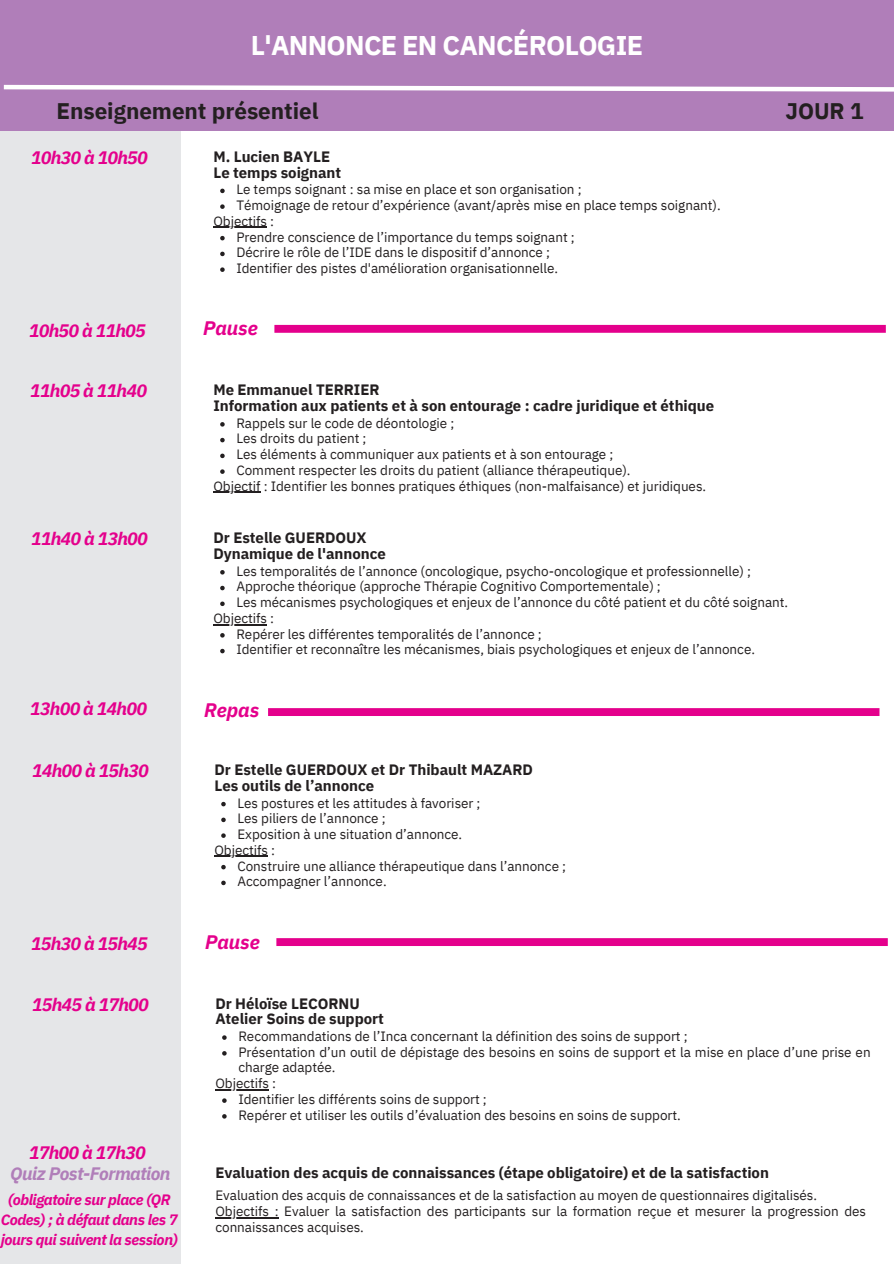
<style>
.page{position:relative;width:894px;height:1264px;background:#fff}
.page>*{position:absolute;margin:0;border:0;box-sizing:border-box;transform-origin:0 0}
.t1{font:700 27px "IBM Plex Sans";letter-spacing:-.025em;color:#fff}
.t2{font:700 22.5px "IBM Plex Sans";letter-spacing:-.005em;color:#231f20}
.t3{font:italic 700 19.5px "IBM Plex Sans";letter-spacing:-.005em;color:#e4008c}
.t4{font:italic 700 18px "IBM Plex Sans";letter-spacing:-.045em;color:#e4008c}
.t5{font:italic 700 18px "IBM Plex Sans";letter-spacing:-.03em;color:#b07eb9}
.t6{font:700 15px/15.8px "IBM Plex Sans";letter-spacing:-.005em;color:#231f20}
.t7{font:italic 700 15px/20.2px "IBM Plex Sans";letter-spacing:-.03em;color:#e4008c;text-align:center}
.t8{font:13.5px/15.8px "IBM Plex Sans";letter-spacing:-.005em;color:#231f20}
</style>
<div class="page">
<div style="left:0;top:0;width:893px;height:131px;background:#b07eb9"></div>
<svg style="left:3px;top:84px;width:890px;height:8px"></svg>
<div style="left:0;top:131px;width:181px;height:1132px;background:#e5e6e8"></div>
<svg style="left:220px;top:189px;width:4px;height:4px"></svg>
<svg style="left:220px;top:204px;width:4px;height:5px"></svg>
<hr style="left:213px;top:227px;width:54px;height:1px;background:#231f20">
<svg style="left:220px;top:236px;width:4px;height:4px"></svg>
<svg style="left:220px;top:252px;width:4px;height:4px"></svg>
<svg style="left:220px;top:267px;width:4px;height:5px"></svg>
<svg style="left:220px;top:422px;width:4px;height:4px"></svg>
<svg style="left:220px;top:438px;width:4px;height:4px"></svg>
<svg style="left:220px;top:453px;width:4px;height:5px"></svg>
<svg style="left:220px;top:469px;width:4px;height:5px"></svg>
<hr style="left:213px;top:492px;width:47px;height:1px;background:#231f20">
<div style="left:274px;top:325px;width:611px;height:8px;background:#e4008c"></div>
<svg style="left:220px;top:570px;width:4px;height:4px"></svg>
<svg style="left:220px;top:586px;width:4px;height:4px"></svg>
<svg style="left:220px;top:601px;width:4px;height:5px"></svg>
<hr style="left:213px;top:624px;width:54px;height:1px;background:#231f20">
<svg style="left:220px;top:633px;width:4px;height:4px"></svg>
<svg style="left:220px;top:649px;width:4px;height:4px"></svg>
<div style="left:268px;top:708px;width:611px;height:8px;background:#e4008c"></div>
<svg style="left:221px;top:801px;width:5px;height:5px"></svg>
<svg style="left:221px;top:817px;width:5px;height:5px"></svg>
<svg style="left:221px;top:833px;width:5px;height:4px"></svg>
<hr style="left:214px;top:855px;width:54px;height:2px;background:#231f20">
<svg style="left:221px;top:864px;width:5px;height:5px"></svg>
<svg style="left:221px;top:880px;width:5px;height:5px"></svg>
<svg style="left:222px;top:1035px;width:4px;height:4px"></svg>
<svg style="left:222px;top:1051px;width:4px;height:4px"></svg>
<hr style="left:215px;top:1089px;width:54px;height:1px;background:#231f20">
<svg style="left:222px;top:1098px;width:4px;height:4px"></svg>
<svg style="left:222px;top:1114px;width:4px;height:4px"></svg>
<div style="left:276px;top:938px;width:611px;height:8px;background:#e4008c"></div>
<hr style="left:215px;top:1216px;width:63px;height:2px;background:#231f20">
<h1 class="t1" style="left:251px;top:24px;width:393px">L'ANNONCE EN CANCÉROLOGIE</h1>
<h2 class="t2" style="left:56px;top:93px;width:263px">Enseignement présentiel</h2>
<h2 class="t2" style="left:785px;top:93px;width:79px">JOUR 1</h2>
<h3 class="t4" style="left:31px;top:143px;width:119px">10h30 à 10h50</h3>
<p class="t6" style="left:213px;top:147px;width:129px">M. Lucien BAYLE<br>Le temps soignant</p>
<p class="t8" style="left:236px;top:180px;width:346px">Le temps soignant : sa mise en place et son organisation ;</p>
<p class="t8" style="left:236px;top:196px;width:485px">Témoignage de retour d’expérience (avant/après mise en place temps soignant).</p>
<p class="t8" style="left:213px;top:212px;width:62px">Objectifs :</p>
<p class="t8" style="left:236px;top:228px;width:340px">Prendre conscience de l’importance du temps soignant ;</p>
<p class="t8" style="left:236px;top:243px;width:315px">Décrire le rôle de l’IDE dans le dispositif d’annonce ;</p>
<p class="t8" style="left:236px;top:259px;width:323px">Identifier des pistes d'amélioration organisationnelle.</p>
<h3 class="t4" style="left:29px;top:316px;width:119px">10h50 à 11h05</h3>
<h3 class="t3" style="left:203px;top:313px;width:56px">Pause</h3>
<h3 class="t4" style="left:30px;top:376px;width:119px">11h05 à 11h40</h3>
<p class="t6" style="left:213px;top:381px;width:502px">Me Emmanuel TERRIER<br>Information aux patients et à son entourage : cadre juridique et éthique</p>
<p class="t8" style="left:236px;top:414px;width:219px">Rappels sur le code de déontologie ;</p>
<p class="t8" style="left:236px;top:430px;width:132px">Les droits du patient ;</p>
<p class="t8" style="left:236px;top:445px;width:378px">Les éléments à communiquer aux patients et à son entourage ;</p>
<p class="t8" style="left:236px;top:461px;width:395px">Comment respecter les droits du patient (alliance thérapeutique).</p>
<p class="t8" style="left:213px;top:477px;width:494px">Objectif : Identifier les bonnes pratiques éthiques (non-malfaisance) et juridiques.</p>
<h3 class="t4" style="left:31px;top:524px;width:119px">11h40 à 13h00</h3>
<p class="t6" style="left:213px;top:529px;width:174px">Dr Estelle GUERDOUX<br>Dynamique de l'annonce</p>
<p class="t8" style="left:236px;top:562px;width:516px">Les temporalités de l’annonce (oncologique, psycho-oncologique et professionnelle) ;</p>
<p class="t8" style="left:236px;top:577px;width:426px">Approche théorique (approche Thérapie Cognitivo Comportementale) ;</p>
<p class="t8" style="left:236px;top:593px;width:553px">Les mécanismes psychologiques et enjeux de l’annonce du côté patient et du côté soignant.</p>
<p class="t8" style="left:213px;top:609px;width:62px">Objectifs :</p>
<p class="t8" style="left:236px;top:625px;width:307px">Repérer les différentes temporalités de l’annonce ;</p>
<p class="t8" style="left:236px;top:640px;width:520px">Identifier et reconnaître les mécanismes, biais psychologiques et enjeux de l’annonce.</p>
<h3 class="t4" style="left:30px;top:694px;width:119px">13h00 à 14h00</h3>
<h3 class="t3" style="left:204px;top:694px;width:57px">Repas</h3>
<h3 class="t4" style="left:32px;top:756px;width:119px">14h00 à 15h30</h3>
<p class="t6" style="left:214px;top:760px;width:320px">Dr Estelle GUERDOUX et Dr Thibault MAZARD<br>Les outils de l’annonce</p>
<p class="t8" style="left:237px;top:793px;width:244px">Les postures et les attitudes à favoriser ;</p>
<p class="t8" style="left:237px;top:809px;width:150px">Les piliers de l’annonce ;</p>
<p class="t8" style="left:237px;top:825px;width:226px">Exposition à une situation d’annonce.</p>
<p class="t8" style="left:214px;top:841px;width:62px">Objectifs :</p>
<p class="t8" style="left:237px;top:856px;width:330px">Construire une alliance thérapeutique dans l’annonce ;</p>
<p class="t8" style="left:237px;top:872px;width:151px">Accompagner l’annonce.</p>
<h3 class="t4" style="left:31px;top:929px;width:119px">15h30 à 15h45</h3>
<h3 class="t3" style="left:205px;top:926px;width:56px">Pause</h3>
<h3 class="t4" style="left:32px;top:989px;width:119px">15h45 à 17h00</h3>
<p class="t6" style="left:215px;top:994px;width:170px">Dr Héloïse LECORNU<br>Atelier Soins de support</p>
<p class="t8" style="left:238px;top:1027px;width:451px">Recommandations de l’Inca concernant la définition des soins de support ;</p>
<p class="t8" style="left:238px;top:1042px;width:633px">Présentation d’un outil de dépistage des besoins en soins de support et la mise en place d’une prise en</p>
<p class="t8" style="left:238px;top:1058px;width:99px">charge adaptée.</p>
<p class="t8" style="left:215px;top:1074px;width:62px">Objectifs :</p>
<p class="t8" style="left:238px;top:1090px;width:250px">Identifier les différents soins de support ;</p>
<p class="t8" style="left:238px;top:1105px;width:444px">Repérer et utiliser les outils d’évaluation des besoins en soins de support.</p>
<h3 class="t4" style="left:29px;top:1138px;width:119px">17h00 à 17h30</h3>
<h3 class="t5" style="left:10px;top:1159px;width:162px">Quiz Post-Formation</h3>
<p class="t6" style="left:215px;top:1163px;width:555px">Evaluation des acquis de connaissances (étape obligatoire) et de la satisfaction</p>
<p class="t7" style="left:1px;top:1188px;width:179px">(obligatoire sur place (QR<br>Codes) ; à défaut dans les 7 jours qui suivent la session)</p>
<p class="t8" style="left:215px;top:1186px;width:652px">Evaluation des acquis de connaissances et de la satisfaction au moyen de questionnaires digitalisés.<br>Objectifs : Evaluer la satisfaction des participants sur la formation reçue et mesurer la progression des connaissances acquises.</p>
</div>
